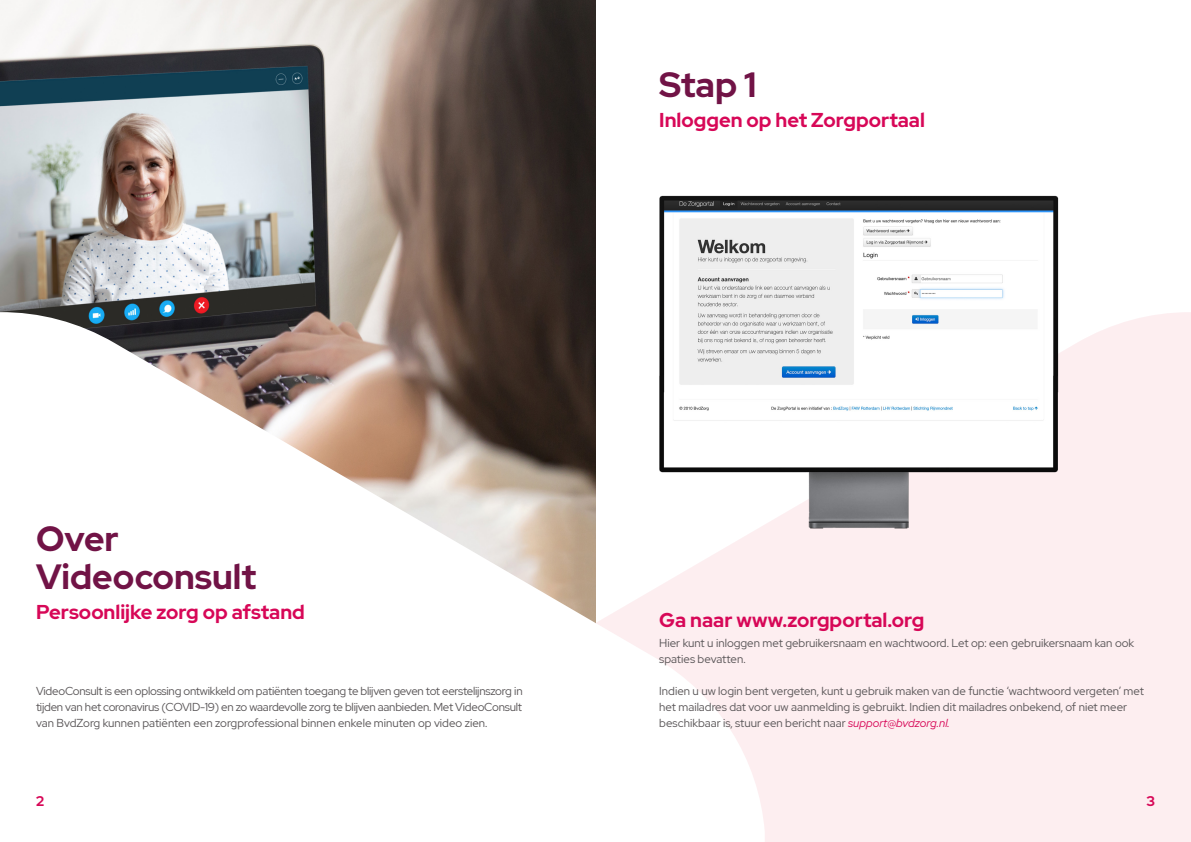
<style>
.page{position:relative;width:1191px;height:842px;background:#fff}
.page>*{position:absolute;margin:0;border:0;box-sizing:border-box;transform-origin:0 0}
.t1{font:700 35px/38.4px "Red Hat Display";color:#711346}
.t2{font:700 20px "Red Hat Display";color:#d70757}
.t3{font:700 14px "Red Hat Display";color:#d70757}
.t4{font:11.5px/16px "Red Hat Display";color:#595557}
.s1{font-style:italic;color:#d70757}
</style>
<div class="page">
<img style="left:0;top:0;width:595px;height:312px">
<div style="left:764px;top:312px;width:427px;height:530px;background:#fdeef0"></div>
<svg style="left:0;top:312px;width:764px;height:508px"></svg>
<img style="left:655px;top:195px;width:408px;height:341px">
<h1 class="t1" style="left:659px;top:65px;width:99px">Stap 1</h1>
<h2 class="t2" style="left:659px;top:106px;width:267px">Inloggen op het Zorgportaal</h2>
<h1 class="t1" style="left:36px;top:519px;width:222px">Over<br>Videoconsult</h1>
<h2 class="t2" style="left:36px;top:599px;width:270px">Persoonlijke zorg op afstand</h2>
<p class="t4" style="left:36px;top:683px;width:488px;text-align:justify">VideoConsult is een oplossing ontwikkeld om patiënten toegang te blijven geven tot eerstelijnszorg in tijden van het coronavirus (COVID-19) en zo waardevolle zorg te blijven aanbieden. Met VideoConsult van BvdZorg kunnen patiënten een zorgprofessional binnen enkele minuten op video zien.</p>
<h2 class="t2" style="left:659px;top:607px;width:266px">Ga naar www.zorgportal.org</h2>
<p class="t4" style="left:659px;top:635px;width:476px">Hier kunt u inloggen met gebruikersnaam en wachtwoord. Let op: een gebruikersnaam kan ook spaties bevatten.</p>
<p class="t4" style="left:659px;top:683px;width:486px">Indien u uw login bent vergeten, kunt u gebruik maken van de functie ‘wachtwoord vergeten’ met het mailadres dat voor uw aanmelding is gebruikt. Indien dit mailadres onbekend, of niet meer beschikbaar is, stuur een bericht naar <span class="s1">support@bvdzorg.nl.</span></p>
<p class="t3" style="left:36px;top:792px;width:10px">2</p>
<p class="t3" style="left:1146px;top:792px;width:10px">3</p>
</div>
